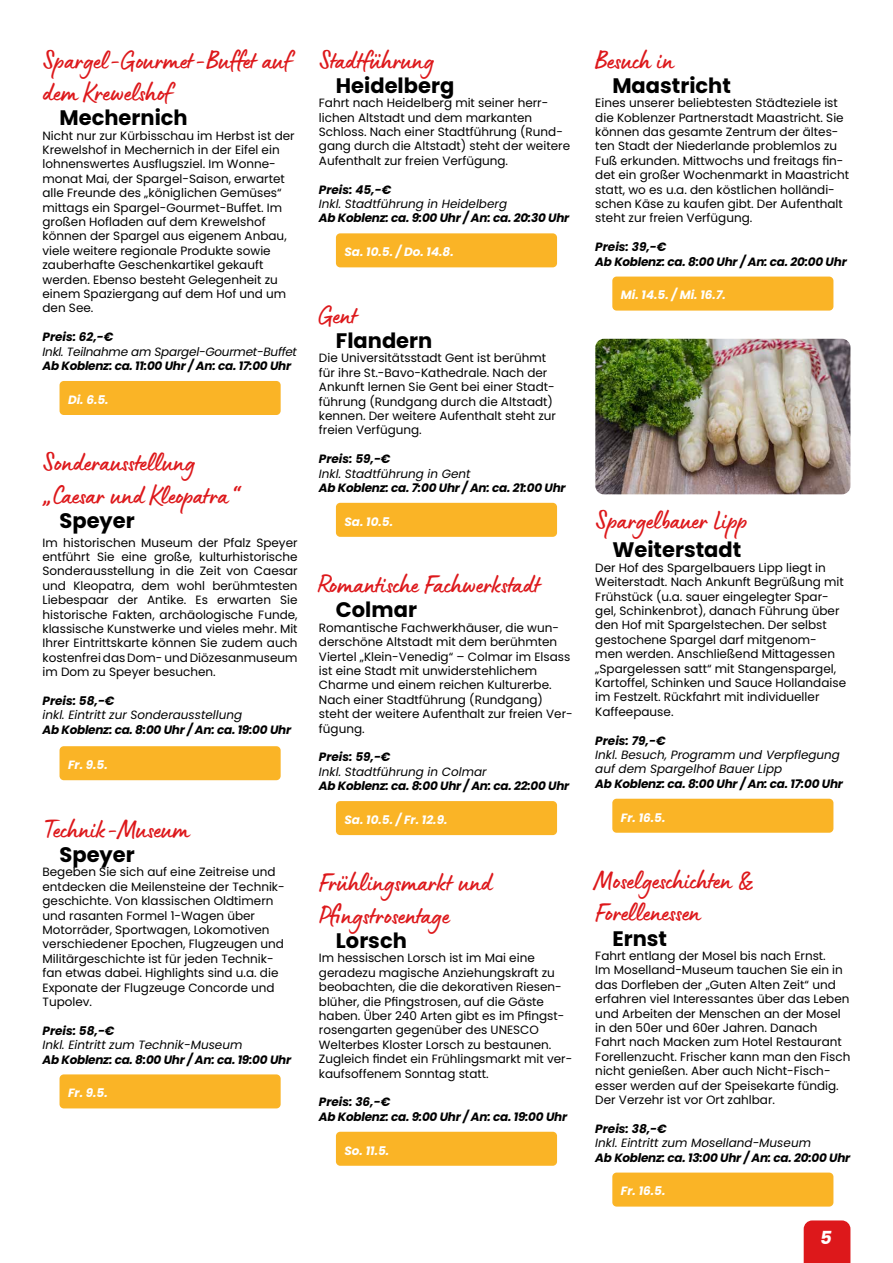
<style>
.page{position:relative;width:893px;height:1263px;background:#fff}
.page>*{position:absolute;margin:0;border:0;box-sizing:border-box;transform-origin:0 0}
.t1{font:27px/32.4px "Lumios Marker";color:#dd181b}
.t2{font:700 21px "Poppins";color:#000}
.t3{font:italic 700 18px "Poppins";color:#fff}
.t4{font:12px/14.4px "Poppins";color:#000}
.t5{font:italic 700 12px/14.4px "Poppins";letter-spacing:-.02em;color:#000}
.t6{font:italic 12px/14.4px "Poppins";color:#000}
.t7{font:italic 700 12px "Poppins";color:#fff}
.t8{font:italic 12px "Poppins";letter-spacing:-.02em;color:#000}
</style>
<div class="page">
<div style="left:804px;top:1220px;width:46px;height:43px;background:#dd181b"></div>
<div style="left:60px;top:381px;width:221px;height:34px;background:#fab426;border-radius:4px"></div>
<div style="left:60px;top:746px;width:221px;height:34px;background:#fab426;border-radius:4px"></div>
<div style="left:60px;top:1074px;width:221px;height:34px;background:#fab426;border-radius:4px"></div>
<div style="left:336px;top:233px;width:221px;height:34px;background:#fab426;border-radius:4px"></div>
<div style="left:336px;top:503px;width:221px;height:34px;background:#fab426;border-radius:4px"></div>
<div style="left:336px;top:801px;width:221px;height:34px;background:#fab426;border-radius:4px"></div>
<div style="left:336px;top:1132px;width:221px;height:34px;background:#fab426;border-radius:4px"></div>
<div style="left:612px;top:277px;width:221px;height:34px;background:#fab426;border-radius:4px"></div>
<div style="left:612px;top:799px;width:221px;height:34px;background:#fab426;border-radius:4px"></div>
<div style="left:612px;top:1172px;width:221px;height:34px;background:#fab426;border-radius:4px"></div>
<img style="left:595px;top:339px;width:255px;height:155px">
<h1 class="t1" style="left:43px;top:42px;width:250px">Spargel-Gourmet-Buffet auf dem Krewelshof</h1>
<h2 class="t2" style="left:60px;top:106px;width:130px">Mechernich</h2>
<p class="t4" style="left:43px;top:128px;width:254px">Nicht nur zur Kürbisschau im Herbst ist der Krewelshof in Mechernich in der Eifel ein lohnenswertes Ausflugsziel. Im Wonne&shy;monat Mai, der Spargel-Saison, erwartet alle Freunde des „königlichen Gemüses“ mittags ein Spargel-Gourmet-Buffet. Im großen Hofladen auf dem Krewelshof können der Spargel aus eigenem Anbau, viele weitere regionale Produkte sowie zauberhafte Geschenkartikel gekauft werden. Ebenso besteht Gelegenheit zu einem Spaziergang auf dem Hof und um den See.</p>
<p class="t5" style="left:43px;top:330px;width:72px">Preis: 62,-€</p>
<p class="t8" style="left:43px;top:344px;width:256px">Inkl. Teilnahme am Spargel-Gourmet-Buffet</p>
<p class="t5" style="left:43px;top:359px;width:250px">Ab Koblenz: ca. 11:00 Uhr / An: ca. 17:00 Uhr</p>
<p class="t7" style="left:68px;top:393px;width:42px">Di. 6.5.</p>
<h1 class="t1" style="left:43px;top:445px;width:198px">Sonderausstellung „Caesar und Kleopatra“</h1>
<h2 class="t2" style="left:60px;top:508px;width:77px">Speyer</h2>
<p class="t4" style="left:43px;top:535px;width:257px;text-align:justify">Im historischen Museum der Pfalz Speyer entführt Sie eine große, kulturhistorische Sonderausstellung in die Zeit von Caesar und Kleopatra, dem wohl berühmtesten Liebespaar der Antike. Es erwarten Sie historische Fakten, archäologische Funde, klassische Kunstwerke und vieles mehr. Mit Ihrer Eintrittskarte können Sie zudem auch kostenfrei das Dom- und Diözesanmuseum im Dom zu Speyer besuchen.</p>
<p class="t5" style="left:43px;top:694px;width:73px">Preis: 58,-€</p>
<p class="t6" style="left:43px;top:708px;width:201px">inkl. Eintritt zur Sonderausstellung</p>
<p class="t5" style="left:43px;top:722px;width:250px">Ab Koblenz: ca. 8:00 Uhr / An: ca. 19:00 Uhr</p>
<p class="t7" style="left:68px;top:758px;width:41px">Fr. 9.5.</p>
<h1 class="t1" style="left:43px;top:811px;width:149px">Technik-Museum</h1>
<h2 class="t2" style="left:60px;top:842px;width:77px">Speyer</h2>
<p class="t4" style="left:43px;top:865px;width:244px">Begeben Sie sich auf eine Zeitreise und entdecken die Meilensteine der Technik&shy;geschichte. Von klassischen Oldtimern und rasanten Formel 1-Wagen über Motorräder, Sportwagen, Lokomotiven verschiedener Epochen, Flugzeugen und Militärgeschichte ist für jeden Technik&shy;fan etwas dabei. Highlights sind u.a. die Exponate der Flugzeuge Concorde und Tupolev.</p>
<p class="t5" style="left:43px;top:1023px;width:73px">Preis: 58,-€</p>
<p class="t6" style="left:43px;top:1038px;width:201px">Inkl. Eintritt zum Technik-Museum</p>
<p class="t5" style="left:43px;top:1052px;width:250px">Ab Koblenz: ca. 8:00 Uhr / An: ca. 19:00 Uhr</p>
<p class="t7" style="left:68px;top:1086px;width:41px">Fr. 9.5.</p>
<h1 class="t1" style="left:319px;top:42px;width:117px">Stadtführung</h1>
<h2 class="t2" style="left:336px;top:73px;width:120px">Heidelberg</h2>
<p class="t4" style="left:319px;top:96px;width:253px">Fahrt nach Heidelberg mit seiner herr&shy;lichen Altstadt und dem markanten Schloss. Nach einer Stadtführung (Rund&shy;gang durch die Altstadt) steht der weitere Aufenthalt zur freien Verfügung.</p>
<p class="t5" style="left:319px;top:182px;width:74px">Preis: 45,-€</p>
<p class="t6" style="left:319px;top:197px;width:190px">Inkl. Stadtführung in Heidelberg</p>
<p class="t5" style="left:319px;top:211px;width:252px">Ab Koblenz: ca. 9:00 Uhr / An: ca. 20:30 Uhr</p>
<p class="t7" style="left:344px;top:245px;width:111px">Sa. 10.5. / Do. 14.8.</p>
<h1 class="t1" style="left:319px;top:297px;width:40px">Gent</h1>
<h2 class="t2" style="left:336px;top:328px;width:98px">Flandern</h2>
<p class="t4" style="left:319px;top:351px;width:239px">Die Universitätsstadt Gent ist berühmt für ihre St.-Bavo-Kathedrale. Nach der Ankunft lernen Sie Gent bei einer Stadt&shy;führung (Rundgang durch die Altstadt) kennen. Der weitere Aufenthalt steht zur freien Verfügung.</p>
<p class="t5" style="left:319px;top:452px;width:73px">Preis: 59,-€</p>
<p class="t6" style="left:319px;top:466px;width:153px">Inkl. Stadtführung in Gent</p>
<p class="t5" style="left:319px;top:481px;width:248px">Ab Koblenz: ca. 7:00 Uhr / An: ca. 21:00 Uhr</p>
<p class="t7" style="left:344px;top:514px;width:50px">Sa. 10.5.</p>
<h1 class="t1" style="left:319px;top:567px;width:223px">Romantische Fachwerkstadt</h1>
<h2 class="t2" style="left:336px;top:598px;width:83px">Colmar</h2>
<p class="t4" style="left:319px;top:620px;width:255px">Romantische Fachwerkhäuser, die wun&shy;derschöne Altstadt mit dem berühmten Viertel „Klein-Venedig“ – Colmar im Elsass ist eine Stadt mit unwiderstehlichem Charme und einem reichen Kulturerbe.<br>Nach einer Stadtführung (Rundgang) steht der weitere Aufenthalt zur freien Ver&shy;fügung.</p>
<p class="t5" style="left:319px;top:750px;width:73px">Preis: 59,-€</p>
<p class="t6" style="left:319px;top:764px;width:169px">Inkl. Stadtführung in Colmar</p>
<p class="t5" style="left:319px;top:779px;width:252px">Ab Koblenz: ca. 8:00 Uhr / An: ca. 22:00 Uhr</p>
<p class="t7" style="left:344px;top:813px;width:105px">Sa. 10.5. / Fr. 12.9.</p>
<h1 class="t1" style="left:319px;top:865px;width:175px">Frühlingsmarkt und<br>Pfingstrosentage</h1>
<h2 class="t2" style="left:336px;top:928px;width:72px">Lorsch</h2>
<p class="t4" style="left:319px;top:951px;width:255px">Im hessischen Lorsch ist im Mai eine geradezu magische Anziehungskraft zu beobachten, die die dekorativen Riesen&shy;blüher, die Pfingstrosen, auf die Gäste haben. Über 240 Arten gibt es im Pfingst&shy;rosengarten gegenüber des UNESCO Welterbes Kloster Lorsch zu bestaunen.<br>Zugleich findet ein Frühlingsmarkt mit ver&shy;kaufsoffenem Sonntag statt.</p>
<p class="t5" style="left:319px;top:1095px;width:250px">Preis: 36,-€<br>Ab Koblenz: ca. 9:00 Uhr / An: ca. 19:00 Uhr</p>
<p class="t7" style="left:344px;top:1143px;width:46px">So. 11.5.</p>
<h1 class="t1" style="left:595px;top:42px;width:80px">Besuch in</h1>
<h2 class="t2" style="left:612px;top:73px;width:120px">Maastricht</h2>
<p class="t4" style="left:595px;top:96px;width:255px">Eines unserer beliebtesten Städteziele ist die Koblenzer Partnerstadt Maastricht. Sie können das gesamte Zentrum der ältes&shy;ten Stadt der Niederlande problemlos zu Fuß erkunden. Mittwochs und freitags fin&shy;det ein großer Wochenmarkt in Maastricht statt, wo es u.a. den köstlichen holländi&shy;schen Käse zu kaufen gibt. Der Aufenthalt steht zur freien Verfügung.</p>
<p class="t5" style="left:595px;top:240px;width:253px">Preis: 39,-€<br>Ab Koblenz: ca. 8:00 Uhr / An: ca. 20:00 Uhr</p>
<p class="t7" style="left:621px;top:288px;width:106px">Mi. 14.5. / Mi. 16.7.</p>
<h1 class="t1" style="left:595px;top:502px;width:154px">Spargelbauer Lipp</h1>
<h2 class="t2" style="left:612px;top:538px;width:130px">Weiterstadt</h2>
<p class="t4" style="left:595px;top:560px;width:252px">Der Hof des Spargelbauers Lipp liegt in Weiterstadt. Nach Ankunft Begrüßung mit Frühstück (u.a. sauer eingelegter Spar&shy;gel, Schinkenbrot), danach Führung über den Hof mit Spargelstechen. Der selbst gestochene Spargel darf mitgenom&shy;men werden. Anschließend Mittagessen „Spargelessen satt“ mit Stangenspargel, Kartoffel, Schinken und Sauce Hollandaise im Festzelt. Rückfahrt mit individueller Kaffeepause.</p>
<p class="t5" style="left:595px;top:733px;width:72px">Preis: 79,-€</p>
<p class="t6" style="left:595px;top:748px;width:246px">Inkl. Besuch, Programm und Verpflegung auf dem Spargelhof Bauer Lipp</p>
<p class="t5" style="left:595px;top:776px;width:249px">Ab Koblenz: ca. 8:00 Uhr / An: ca. 17:00 Uhr</p>
<p class="t7" style="left:621px;top:810px;width:46px">Fr. 16.5.</p>
<h1 class="t1" style="left:595px;top:862px;width:162px">Moselgeschichten &amp;<br>Forellenessen</h1>
<h2 class="t2" style="left:612px;top:926px;width:56px">Ernst</h2>
<p class="t4" style="left:595px;top:949px;width:257px">Fahrt entlang der Mosel bis nach Ernst.<br>Im Moselland-Museum tauchen Sie ein in das Dorfleben der „Guten Alten Zeit“ und erfahren viel Interessantes über das Leben und Arbeiten der Menschen an der Mosel in den 50er und 60er Jahren. Danach Fahrt nach Macken zum Hotel Restaurant Forellenzucht. Frischer kann man den Fisch nicht genießen. Aber auch Nicht-Fisch&shy;esser werden auf der Speisekarte fündig.<br>Der Verzehr ist vor Ort zahlbar.</p>
<p class="t5" style="left:595px;top:1121px;width:73px">Preis: 38,-€</p>
<p class="t6" style="left:595px;top:1136px;width:217px">Inkl. Eintritt zum Moselland-Museum</p>
<p class="t5" style="left:595px;top:1150px;width:257px">Ab Koblenz: ca. 13:00 Uhr / An: ca. 20:00 Uhr</p>
<p class="t7" style="left:621px;top:1184px;width:46px">Fr. 16.5.</p>
<h3 class="t3" style="left:820px;top:1227px;width:13px">5</h3>
</div>
